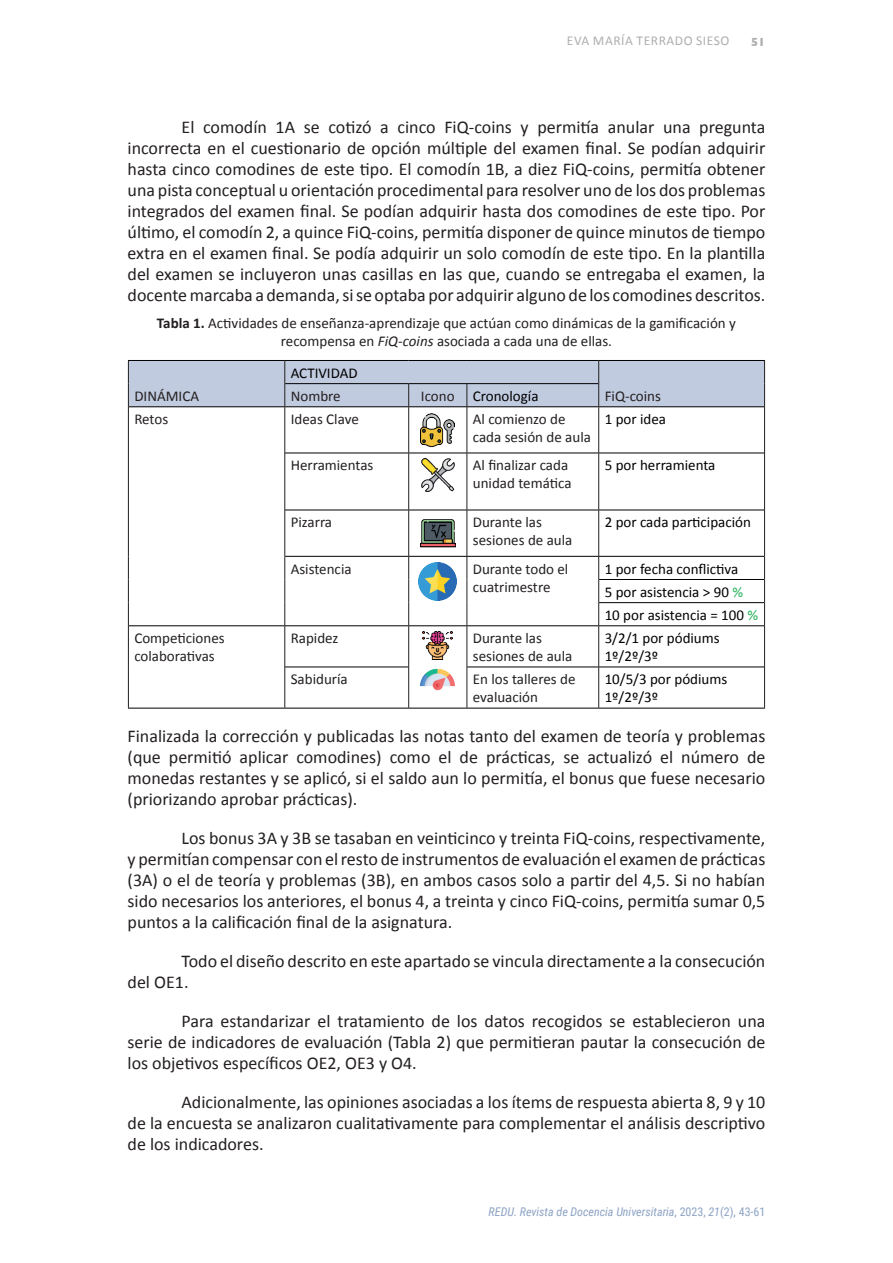
<style>
.page{position:relative;width:893px;height:1263px;background:#fff}
.page>*{position:absolute;margin:0;border:0;box-sizing:border-box;transform-origin:0 0}
.REDU_TXTGRAL{font:18px/21px "Calibri";color:#231f20;text-align:justify}
.REDU_TXTGRAL_1P{font:18px/21px "Calibri";color:#231f20;text-align:justify}
.REDU_TXT_TABLA{font:15px/18px "Calibri";color:#231f20}
.REDU_TXT_TABLA-2{font:15px/18px "Calibri";color:#000001}
.REDU_TIT_TABLA{font:15px/18px "Calibri";color:#231f20;text-align:center}
.t1{font:13.5px "Calibri";letter-spacing:.04em;color:#b0aead}
.t2{font:italic 12px "Roboto Condensed";color:#8ca3c4}
.t3{font:700 12px "Gill Sans";color:#b0aead}
.s1{font-weight:700}
.s2{font-style:italic}
.s3{color:#2bb45f}
.s4{font-style:normal}
</style>
<div class="page">
<hr style="left:284px;top:407px;width:1px;height:46px;background:#231f20">
<hr style="left:408px;top:407px;width:1px;height:46px;background:#231f20">
<hr style="left:467px;top:407px;width:1px;height:46px;background:#231f20">
<hr style="left:598px;top:407px;width:1px;height:46px;background:#231f20">
<hr style="left:284px;top:453px;width:1px;height:57px;background:#231f20">
<hr style="left:408px;top:453px;width:1px;height:57px;background:#231f20">
<hr style="left:467px;top:453px;width:1px;height:57px;background:#231f20">
<hr style="left:598px;top:453px;width:1px;height:57px;background:#231f20">
<hr style="left:284px;top:510px;width:1px;height:46px;background:#231f20">
<hr style="left:408px;top:510px;width:1px;height:46px;background:#231f20">
<hr style="left:467px;top:510px;width:1px;height:46px;background:#231f20">
<hr style="left:598px;top:510px;width:1px;height:46px;background:#231f20">
<svg style="left:284px;top:556px;width:1px;height:69px"></svg>
<svg style="left:408px;top:557px;width:1px;height:68px"></svg>
<svg style="left:467px;top:557px;width:1px;height:68px"></svg>
<svg style="left:598px;top:557px;width:1px;height:68px"></svg>
<hr style="left:284px;top:626px;width:1px;height:41px;background:#231f20">
<hr style="left:408px;top:626px;width:1px;height:41px;background:#231f20">
<hr style="left:467px;top:626px;width:1px;height:41px;background:#231f20">
<hr style="left:598px;top:626px;width:1px;height:41px;background:#231f20">
<hr style="left:284px;top:667px;width:1px;height:41px;background:#231f20">
<hr style="left:408px;top:667px;width:1px;height:41px;background:#231f20">
<hr style="left:467px;top:667px;width:1px;height:41px;background:#231f20">
<hr style="left:598px;top:667px;width:1px;height:41px;background:#231f20">
<hr style="left:285px;top:453px;width:124px;height:1px;background:#000001">
<hr style="left:409px;top:453px;width:58px;height:1px;background:#000001">
<hr style="left:467px;top:453px;width:132px;height:1px;background:#000001">
<hr style="left:599px;top:453px;width:165px;height:1px;background:#000001">
<hr style="left:285px;top:510px;width:124px;height:1px;background:#000001">
<hr style="left:409px;top:510px;width:58px;height:1px;background:#000001">
<hr style="left:467px;top:510px;width:132px;height:1px;background:#000001">
<hr style="left:599px;top:510px;width:165px;height:1px;background:#000001">
<hr style="left:285px;top:556px;width:124px;height:1px;background:#000001">
<hr style="left:409px;top:556px;width:58px;height:1px;background:#000001">
<hr style="left:467px;top:556px;width:132px;height:1px;background:#000001">
<hr style="left:599px;top:556px;width:165px;height:1px;background:#000001">
<hr style="left:599px;top:579px;width:165px;height:1px;background:#000001">
<hr style="left:599px;top:602px;width:165px;height:1px;background:#000001">
<hr style="left:129px;top:625px;width:156px;height:1px;background:#000001">
<hr style="left:285px;top:625px;width:124px;height:1px;background:#000001">
<hr style="left:409px;top:625px;width:58px;height:1px;background:#000001">
<hr style="left:467px;top:625px;width:132px;height:1px;background:#000001">
<hr style="left:599px;top:625px;width:165px;height:1px;background:#000001">
<hr style="left:285px;top:667px;width:123px;height:1px;background:#000001">
<hr style="left:467px;top:667px;width:132px;height:1px;background:#000001">
<hr style="left:599px;top:667px;width:165px;height:1px;background:#000001">
<hr style="left:128px;top:407px;width:1px;height:46px;background:#231f20">
<hr style="left:764px;top:407px;width:1px;height:46px;background:#231f20">
<hr style="left:128px;top:453px;width:1px;height:57px;background:#231f20">
<hr style="left:764px;top:453px;width:1px;height:57px;background:#231f20">
<hr style="left:128px;top:510px;width:1px;height:46px;background:#231f20">
<hr style="left:764px;top:510px;width:1px;height:46px;background:#231f20">
<svg style="left:128px;top:556px;width:1px;height:70px"></svg>
<svg style="left:764px;top:556px;width:1px;height:70px"></svg>
<hr style="left:128px;top:626px;width:1px;height:41px;background:#231f20">
<hr style="left:764px;top:626px;width:1px;height:41px;background:#231f20">
<hr style="left:128px;top:667px;width:1px;height:41px;background:#231f20">
<hr style="left:764px;top:667px;width:1px;height:41px;background:#231f20">
<hr style="left:128px;top:708px;width:157px;height:1px;background:#000001">
<hr style="left:285px;top:708px;width:124px;height:1px;background:#000001">
<hr style="left:409px;top:708px;width:58px;height:1px;background:#000001">
<hr style="left:467px;top:708px;width:132px;height:1px;background:#000001">
<hr style="left:599px;top:708px;width:166px;height:1px;background:#000001">
<svg style="left:128px;top:360px;width:637px;height:47px"></svg>
<img style="left:421px;top:413px;width:34px;height:34px">
<img style="left:421px;top:459px;width:33px;height:33px">
<img style="left:421px;top:519px;width:34px;height:29px">
<img style="left:419px;top:562px;width:38px;height:38px">
<img style="left:423px;top:632px;width:30px;height:27px">
<img style="left:421px;top:668px;width:34px;height:23px">
<p class="t1" style="left:567px;top:32px;width:164px">EVA MARÍA TERRADO SIESO</p>
<p class="t3" style="left:751px;top:32px;width:16px">51</p>
<p class="REDU_TXTGRAL" style="left:128px;top:116px;width:639px;text-indent:54px">El comodín 1A se cotizó a cinco FiQ-coins y permitía anular una pregunta incorrecta en el cuestionario de opción múltiple del examen final. Se podían adquirir hasta cinco comodines de este tipo. El comodín 1B, a diez FiQ-coins, permitía obtener una pista conceptual u orientación procedimental para resolver uno de los dos problemas integrados del examen final. Se podían adquirir hasta dos comodines de este tipo. Por último, el comodín 2, a quince FiQ-coins, permitía disponer de quince minutos de tiempo extra en el examen final. Se podía adquirir un solo comodín de este tipo. En la plantilla del examen se incluyeron unas casillas en las que, cuando se entregaba el examen, la docente marcaba a demanda, si se optaba por adquirir alguno de los comodines descritos.</p>
<p class="REDU_TIT_TABLA" style="left:157px;top:314px;width:580px"><span class="s1">Tabla 1.</span> Actividades de enseñanza-aprendizaje que actúan como dinámicas de la gamificación y recompensa en <span class="s2">FiQ-coins</span> asociada a cada una de ellas.</p>
<p class="REDU_TXT_TABLA" style="left:134px;top:387px;width:66px">DINÁMICA</p>
<p class="REDU_TXT_TABLA-2" style="left:291px;top:364px;width:68px">ACTIVIDAD</p>
<p class="REDU_TXT_TABLA" style="left:291px;top:387px;width:51px">Nombre</p>
<p class="REDU_TXT_TABLA" style="left:421px;top:387px;width:35px">Icono</p>
<p class="REDU_TXT_TABLA-2" style="left:473px;top:387px;width:67px">Cronología</p>
<p class="REDU_TXT_TABLA" style="left:605px;top:387px;width:58px">FiQ-coins</p>
<p class="REDU_TXT_TABLA" style="left:134px;top:410px;width:35px">Retos</p>
<p class="REDU_TXT_TABLA" style="left:291px;top:410px;width:70px">Ideas Clave</p>
<p class="REDU_TXT_TABLA" style="left:473px;top:410px;width:120px">Al comienzo de cada sesión de aula</p>
<p class="REDU_TXT_TABLA-2" style="left:605px;top:410px;width:63px">1 por idea</p>
<p class="REDU_TXT_TABLA" style="left:291px;top:456px;width:84px">Herramientas</p>
<p class="REDU_TXT_TABLA" style="left:473px;top:456px;width:100px">Al finalizar cada unidad temática</p>
<p class="REDU_TXT_TABLA-2" style="left:605px;top:456px;width:112px">5 por herramienta</p>
<p class="REDU_TXT_TABLA" style="left:291px;top:513px;width:43px">Pizarra</p>
<p class="REDU_TXT_TABLA" style="left:473px;top:513px;width:101px">Durante las sesiones de aula</p>
<p class="REDU_TXT_TABLA-2" style="left:605px;top:513px;width:148px">2 por cada participación</p>
<p class="REDU_TXT_TABLA" style="left:291px;top:560px;width:62px">Asistencia</p>
<p class="REDU_TXT_TABLA" style="left:473px;top:560px;width:97px">Durante todo el cuatrimestre</p>
<p class="REDU_TXT_TABLA-2" style="left:605px;top:560px;width:135px">1 por fecha conflictiva</p>
<p class="REDU_TXT_TABLA-2" style="left:605px;top:583px;width:140px">5 por asistencia &gt; 90 <span class="s3">%</span></p>
<p class="REDU_TXT_TABLA-2" style="left:605px;top:606px;width:155px">10 por asistencia = 100 <span class="s3">%</span></p>
<p class="REDU_TXT_TABLA" style="left:134px;top:629px;width:92px">Competiciones colaborativas</p>
<p class="REDU_TXT_TABLA" style="left:291px;top:629px;width:49px">Rapidez</p>
<p class="REDU_TXT_TABLA" style="left:473px;top:629px;width:101px">Durante las sesiones de aula</p>
<p class="REDU_TXT_TABLA-2" style="left:605px;top:629px;width:117px">3/2/1 por pódiums<br>1º/2º/3º</p>
<p class="REDU_TXT_TABLA" style="left:291px;top:670px;width:58px">Sabiduría</p>
<p class="REDU_TXT_TABLA" style="left:473px;top:670px;width:104px">En los talleres de evaluación</p>
<p class="REDU_TXT_TABLA-2" style="left:605px;top:670px;width:124px">10/5/3 por pódiums<br>1º/2º/3º</p>
<p class="REDU_TXTGRAL_1P" style="left:128px;top:725px;width:639px">Finalizada la corrección y publicadas las notas tanto del examen de teoría y problemas (que permitió aplicar comodines) como el de prácticas, se actualizó el número de monedas restantes y se aplicó, si el saldo aun lo permitía, el bonus que fuese necesario (priorizando aprobar prácticas).</p>
<p class="REDU_TXTGRAL" style="left:128px;top:827px;width:639px;text-indent:54px">Los bonus 3A y 3B se tasaban en veinticinco y treinta FiQ-coins, respectivamente, y permitían compensar con el resto de instrumentos de evaluación el examen de prácticas (3A) o el de teoría y problemas (3B), en ambos casos solo a partir del 4,5. Si no habían sido necesarios los anteriores, el bonus 4, a treinta y cinco FiQ-coins, permitía sumar 0,5 puntos a la calificación final de la asignatura.</p>
<p class="REDU_TXTGRAL" style="left:128px;top:950px;width:639px;text-indent:54px">Todo el diseño descrito en este apartado se vincula directamente a la consecución del OE1.</p>
<p class="REDU_TXTGRAL" style="left:128px;top:1010px;width:639px;text-indent:54px">Para estandarizar el tratamiento de los datos recogidos se establecieron una serie de indicadores de evaluación (Tabla 2) que permitieran pautar la consecución de los objetivos específicos OE2, OE3 y O4.</p>
<p class="REDU_TXTGRAL" style="left:128px;top:1091px;width:639px;text-indent:54px">Adicionalmente, las opiniones asociadas a los ítems de respuesta abierta 8, 9 y 10 de la encuesta se analizaron cualitativamente para complementar el análisis descriptivo de los indicadores.</p>
<p class="t2" style="left:489px;top:1204px;width:278px">REDU. Revista de Docencia Universitaria<span class="s4">, 2023,</span> 21<span class="s4">(2), 43-61</span></p>
</div>
